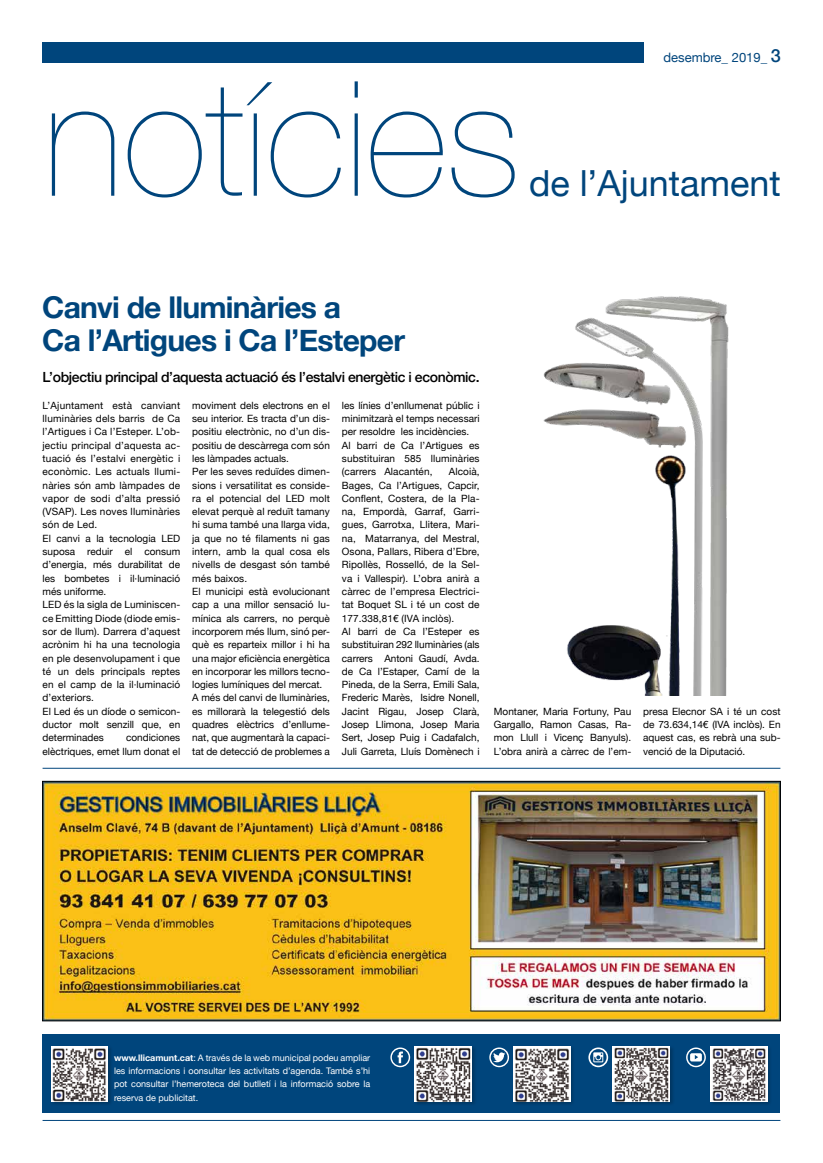
<style>
.page{position:relative;width:823px;height:1163px;background:#fff}
.page>*{position:absolute;margin:0;border:0;box-sizing:border-box;transform-origin:0 0}
.t1{font:200 160px "Helvetica Neue";color:#00457c}
.t2{font:35.9px "Helvetica Neue";color:#00457c}
.t3{font:700 30px/33px "Helvetica Neue";letter-spacing:-.025em;color:#00457c}
.t4{font:500 14px "Helvetica Neue";letter-spacing:-.025em;color:#000}
.t5{font:13px "Helvetica Neue";color:#00457c}
.t6{font:10px/13.3px "Helvetica Neue";color:#000}
.t7{font:9px/13.3px "Helvetica Neue";color:#fff;text-align:justify}
.s1{font-weight:500;font-size:18px}
.s2{font-weight:700}
</style>
<div class="page">
<div style="left:43px;top:43px;width:600px;height:20px;background:#00457c"></div>
<hr style="left:43px;top:1119px;width:737px;height:1px;background:#00457c">
<div style="left:380px;top:1033px;width:399px;height:79px;background:#00457c"></div>
<div style="left:43px;top:1033px;width:341px;height:79px;background:#00457c"></div>
<svg style="left:390px;top:1047px;width:20px;height:20px"></svg>
<svg style="left:686px;top:1047px;width:19px;height:20px"></svg>
<svg style="left:489px;top:1047px;width:19px;height:20px"></svg>
<svg style="left:588px;top:1047px;width:19px;height:20px"></svg>
<div style="left:50px;top:1045px;width:63px;height:61px;background:#000;opacity:.22"></div>
<img style="left:51px;top:1046px;width:57px;height:55px">
<div style="left:413px;top:1045px;width:63px;height:61px;background:#000;opacity:.22"></div>
<img style="left:414px;top:1046px;width:57px;height:55px">
<div style="left:611px;top:1045px;width:63px;height:61px;background:#000;opacity:.22"></div>
<img style="left:612px;top:1046px;width:57px;height:55px">
<div style="left:709px;top:1045px;width:63px;height:61px;background:#000;opacity:.22"></div>
<img style="left:710px;top:1046px;width:56px;height:55px">
<div style="left:512px;top:1045px;width:63px;height:61px;background:#000;opacity:.22"></div>
<img style="left:513px;top:1046px;width:57px;height:55px">
<img style="left:44px;top:783px;width:734px;height:235px">
<div style="left:42px;top:781px;width:738px;height:239px;border:1px solid #000"></div>
<hr style="left:43px;top:767px;width:737px;height:1px;background:#00457c">
<img style="left:543px;top:296px;width:186px;height:399px">
<h1 class="t1" style="left:43px;top:15px;width:479px">notícies</h1>
<h3 class="t5" style="left:663px;top:48px;width:119px">desembre_ 2019_ <span class="s1">3</span></h3>
<h2 class="t2" style="left:528px;top:157px;width:253px">de l’Ajuntament</h2>
<h3 class="t3" style="left:42px;top:292px;width:364px">Canvi de lluminàries a<br>Ca l’Artigues i Ca l’Esteper</h3>
<h3 class="t4" style="left:43px;top:366px;width:438px">L’objectiu principal d’aquesta actuació és l’estalvi energètic i econòmic.</h3>
<p class="t6" style="left:43px;top:399px;width:139px">L’Ajuntament està canviant lluminàries dels barris de Ca l’Artigues i Ca l’Esteper. L’ob&shy;jectiu principal d’aquesta ac&shy;tuació és l’estalvi energètic i econòmic. Les actuals llumi&shy;nàries són amb làmpades de vapor de sodi d’alta pressió (VSAP). Les noves lluminàries són de Led.<br>El canvi a la tecnologia LED suposa reduir el consum d’energia, més durabilitat de les bombetes i il·luminació més uniforme.<br>LED és la sigla de Luminiscen&shy;ce Emitting Diode (diode emis&shy;sor de llum). Darrera d’aquest acrònim hi ha una tecnologia en ple desenvolupament i que té un dels principals reptes en el camp de la il·luminació d’exteriors.<br>El Led és un díode o semicon&shy;ductor molt senzill que, en determinades</p>
<p class="t6" style="left:43px;top:731px;width:139px;text-align:right">condiciones<br>elèctriques, emet llum donat el</p>
<p class="t6" style="left:192px;top:399px;width:139px">moviment dels electrons en el seu interior. Es tracta d’un dis&shy;positiu electrònic, no d’un dis&shy;positiu de descàrrega com són les làmpades actuals.<br>Per les seves reduïdes dimen&shy;sions i versatilitat es conside&shy;ra el potencial del LED molt elevat perquè al reduït tamany hi suma també una llarga vida, ja que no té filaments ni gas intern, amb la qual cosa els nivells de desgast són també més baixos.<br>El municipi està evolucionant cap a una millor sensació lu&shy;mínica als carrers, no perquè incorporem més llum, sinó per&shy;què es reparteix millor i hi ha una major eficiència energètica en incorporar les millors tecno&shy;logies lumíniques del mercat.<br>A més del canvi de lluminàries, es millorarà la telegestió dels quadres elèctrics d’enllume&shy;nat, que augmentarà la capaci&shy;tat de detecció de problemes a</p>
<p class="t6" style="left:342px;top:399px;width:139px">les línies d’enllumenat públic i minimitzarà el temps necessari per resoldre les incidències.<br>Al barri de Ca l’Artigues es substituiran 585 lluminàries (carrers Alacantén,</p>
<p class="t6" style="left:342px;top:465px;width:139px;text-indent:107px">Alcoià,<br>Bages, Ca l’Artigues, Capcir,<br>Conflent, Costera, de la Pla&shy;na, Empordà, Garraf, Garri&shy;gues, Garrotxa, Llitera, Mari&shy;na, Matarranya, del Mestral,<br>Osona, Pallars, Ribera d’Ebre,<br>Ripollès, Rosselló, de la Sel&shy;va i Vallespir). L’obra anirà a càrrec de l’empresa Electrici&shy;tat Boquet SL i té un cost de<br>177.338,81€ (IVA inclòs).<br>Al barri de Ca l’Esteper es substituiran 292 lluminàries (als carrers Antoni Gaudí, Avda. de Ca l’Estaper, Camí de la<br>Pineda, de la Serra, Emili Sala,<br>Frederic Marès, Isidre Nonell,<br>Jacint Rigau, Josep Clarà,<br>Josep Llimona, Josep Maria<br>Sert, Josep Puig i Cadafalch,<br>Juli Garreta, Lluís Domènech i</p>
<p class="t6" style="left:493px;top:705px;width:139px;text-align:justify">Montaner, Maria Fortuny, Pau Gargallo, Ramon Casas, Ra&shy;mon Llull i Vicenç Banyuls).<br>L’obra anirà a càrrec de l’em-</p>
<p class="t6" style="left:643px;top:705px;width:139px;text-align:justify">presa Elecnor SA i té un cost de 73.634,14€ (IVA inclòs). En aquest cas, es rebrà una sub&shy;venció de la Diputació.</p>
<p class="t7" style="left:114px;top:1051px;width:257px"><span class="s2">www.llicamunt.cat</span>: A través de la web municipal podeu ampliar les informacions i oonsultar les activitats d’agenda. També s’hi pot consultar l’hemeroteca del butlletí i la informació sobre la reserva de publicitat.</p>
</div>
